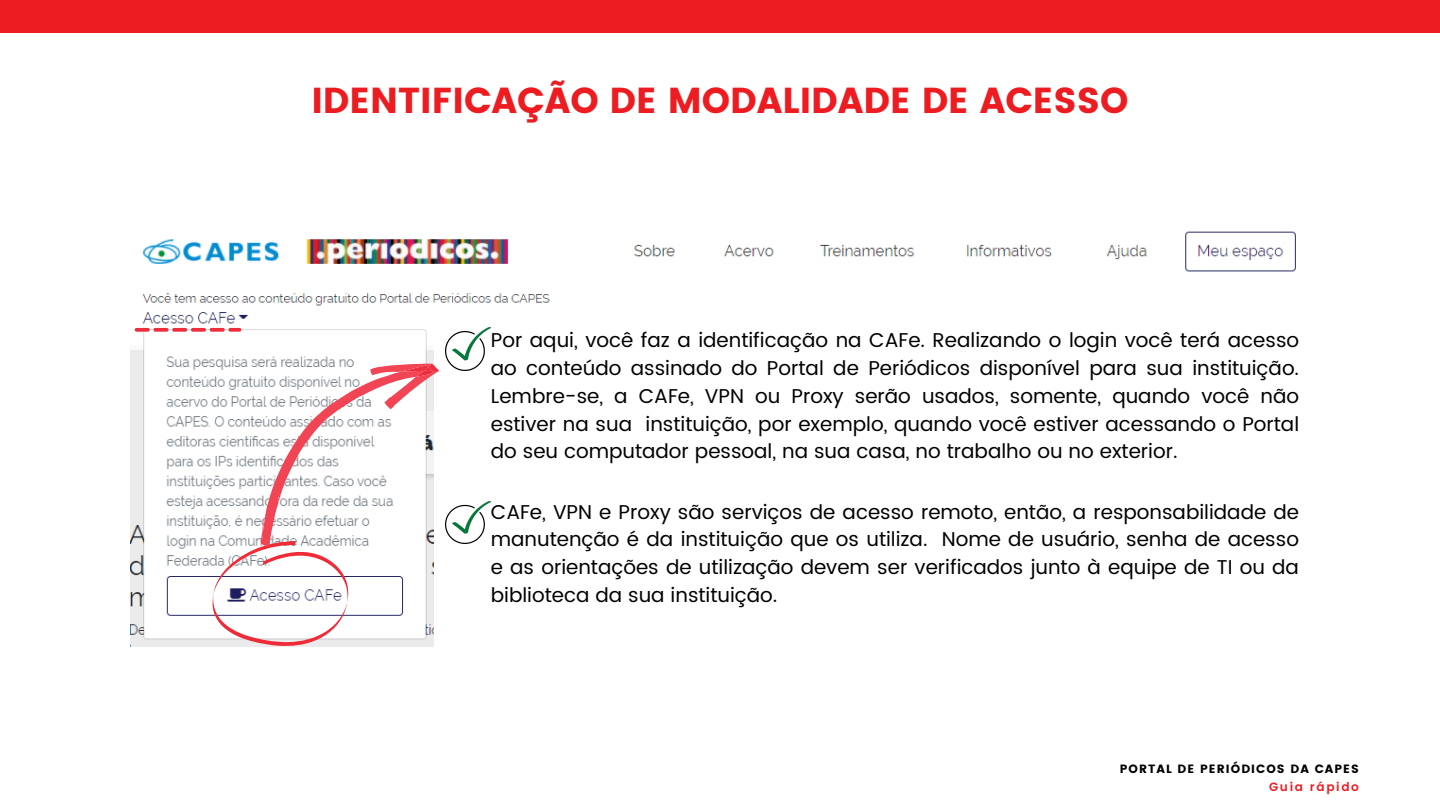
<style>
.page{position:relative;width:1440px;height:810px;background:#fff}
.page>*{position:absolute;margin:0;border:0;box-sizing:border-box;transform-origin:0 0}
.t1{font:36px "Poppins";color:#ec1c21}
.t2{font:20px/27.8px "Poppins";color:#000;text-align:justify}
.t3{font:12px "Poppins";letter-spacing:.09em;color:#000}
.t4{font:600 12px "Poppins";letter-spacing:.135em;color:#ec1c21}
</style>
<div class="page">
<div style="left:0;top:0;width:1440px;height:33px;background:#ec1c21"></div>
<img style="left:130px;top:231px;width:1166px;height:416px">
<svg style="left:135px;top:328px;width:106px;height:4px"></svg>
<svg style="left:212px;top:541px;width:136px;height:106px"></svg>
<div style="left:434px;top:322px;width:891px;height:331px;background:#fff"></div>
<img style="left:446px;top:328px;width:45px;height:43px">
<svg style="left:217px;top:355px;width:245px;height:195px"></svg>
<svg style="left:369px;top:340px;width:74px;height:70px"></svg>
<img style="left:446px;top:501px;width:45px;height:43px">
<h1 class="t1" style="left:311px;top:80px;width:819px">IDENTIFICAÇÃO DE MODALIDADE DE ACESSO</h1>
<p class="t2" style="left:491px;top:327px;width:810px">Por aqui, você faz a identificação na CAFe. Realizando o login você terá acesso ao conteúdo assinado do Portal de Periódicos disponível para sua instituição.<br>Lembre-se, a CAFe, VPN ou Proxy serão usados, somente, quando você não estiver na sua instituição, por exemplo, quando você estiver acessando o Portal do seu computador pessoal, na sua casa, no trabalho ou no exterior.</p>
<p class="t2" style="left:491px;top:498px;width:810px">CAFe, VPN e Proxy são serviços de acesso remoto, então, a responsabilidade de manutenção é da instituição que os utiliza. Nome de usuário, senha de acesso e as orientações de utilização devem ser verificados junto à equipe de TI ou da biblioteca da sua instituição.</p>
<p class="t3" style="left:1120px;top:762px;width:241px">PORTAL DE PERIÓDICOS DA CAPES</p>
<p class="t4" style="left:1269px;top:780px;width:91px">Guia rápido</p>
</div>
